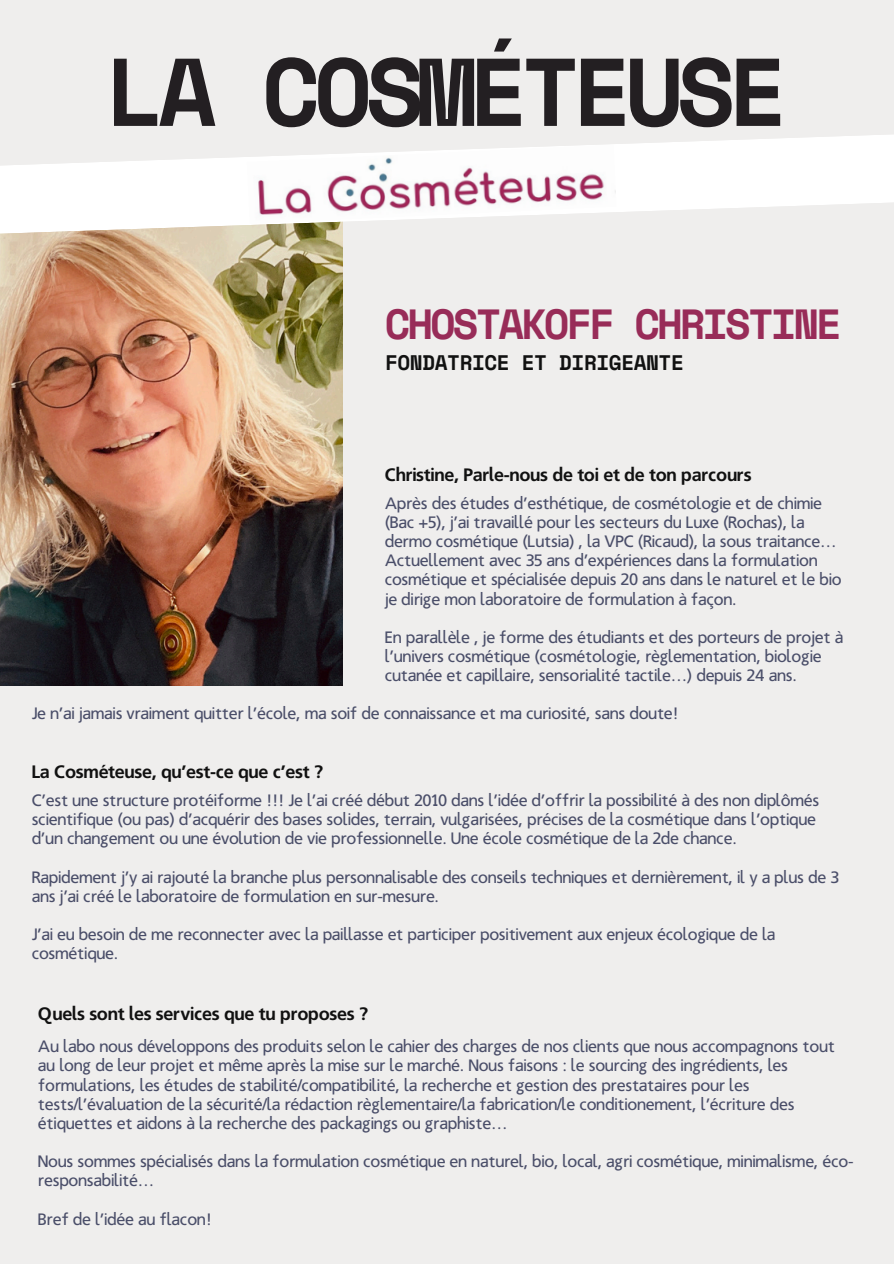
<style>
.page{position:relative;width:894px;height:1264px;background:#fff}
.page>*{position:absolute;margin:0;border:0;box-sizing:border-box;transform-origin:0 0}
.t1{font:700 96px "Space Mono";letter-spacing:-.07em;color:#231f22}
.t2{font:700 42px "Space Mono";letter-spacing:-.07em;color:#982c58}
.t3{font:700 21px "Space Mono";letter-spacing:-.02em;color:#111}
.t4{font:700 18px "Crave Sans";letter-spacing:-.02em;color:#111}
.t5{font:16.5px/19.2px "Crave Sans";letter-spacing:-.02em;color:#4a4e69}
</style>
<div class="page">
<div style="left:0;top:0;width:893px;height:1263px;background:#efeeed"></div>
<img style="left:0;top:234px;width:342px;height:451px">
<svg style="left:0;top:135px;width:893px;height:99px;fill:#fff"></svg>
<img style="left:247px;top:145px;width:369px;height:79px">
<h1 class="t1" style="left:106px;top:18px;width:682px">LA COSMÉTEUSE</h1>
<h2 class="t2" style="left:385px;top:292px;width:458px">CHOSTAKOFF CHRISTINE</h2>
<h3 class="t3" style="left:385px;top:346px;width:300px">FONDATRICE ET DIRIGEANTE</h3>
<h4 class="t4" style="left:384px;top:463px;width:368px">Christine, Parle-nous de toi et de ton parcours</h4>
<p class="t5" style="left:384px;top:493px;width:458px">Après des études d’esthétique, de cosmétologie et de chimie (Bac +5), j’ai travaillé pour les secteurs du Luxe (Rochas), la dermo cosmétique (Lutsia) , la VPC (Ricaud), la sous traitance… Actuellement avec 35 ans d’expériences dans la formulation cosmétique et spécialisée depuis 20 ans dans le naturel et le bio je dirige mon laboratoire de formulation à façon.</p>
<p class="t5" style="left:384px;top:626px;width:460px">En parallèle , je forme des étudiants et des porteurs de projet à l’univers cosmétique (cosmétologie, règlementation, biologie cutanée et capillaire, sensorialité tactile…) depuis 24 ans.</p>
<p class="t5" style="left:32px;top:703px;width:648px">Je n’ai jamais vraiment quitter l’école, ma soif de connaissance et ma curiosité, sans doute!</p>
<p class="t4" style="left:32px;top:760px;width:293px">La Cosméteuse, qu’est-ce que c’est ?</p>
<h4 class="t5" style="left:32px;top:790px;width:789px">C’est une structure protéiforme !!! Je l’ai créé début 2010 dans l’idée d’offrir la possibilité à des non diplômés scientifique (ou pas) d’acquérir des bases solides, terrain, vulgarisées, précises de la cosmétique dans l’optique d’un changement ou une évolution de vie professionnelle. Une école cosmétique de la 2de chance.</h4>
<p class="t5" style="left:32px;top:866px;width:808px">Rapidement j’y ai rajouté la branche plus personnalisable des conseils techniques et dernièrement, il y a plus de 3 ans j’ai créé le laboratoire de formulation en sur-mesure.</p>
<p class="t5" style="left:32px;top:923px;width:745px">J’ai eu besoin de me reconnecter avec la paillasse et participer positivement aux enjeux écologique de la cosmétique.</p>
<p class="t4" style="left:38px;top:1002px;width:331px">Quels sont les services que tu proposes ?</p>
<h4 class="t5" style="left:38px;top:1036px;width:798px">Au labo nous développons des produits selon le cahier des charges de nos clients que nous accompagnons tout au long de leur projet et même après la mise sur le marché. Nous faisons : le sourcing des ingrédients, les formulations, les études de stabilité/compatibilité, la recherche et gestion des prestataires pour les tests/l’évaluation de la sécurité/la rédaction règlementaire/la fabrication/le conditionement, l’écriture des étiquettes et aidons à la recherche des packagings ou graphiste…</h4>
<p class="t5" style="left:38px;top:1151px;width:816px">Nous sommes spécialisés dans la formulation cosmétique en naturel, bio, local, agri cosmétique, minimalisme, éco&shy;responsabilité…</p>
<p class="t5" style="left:38px;top:1208px;width:175px">Bref de l’idée au flacon!</p>
</div>
